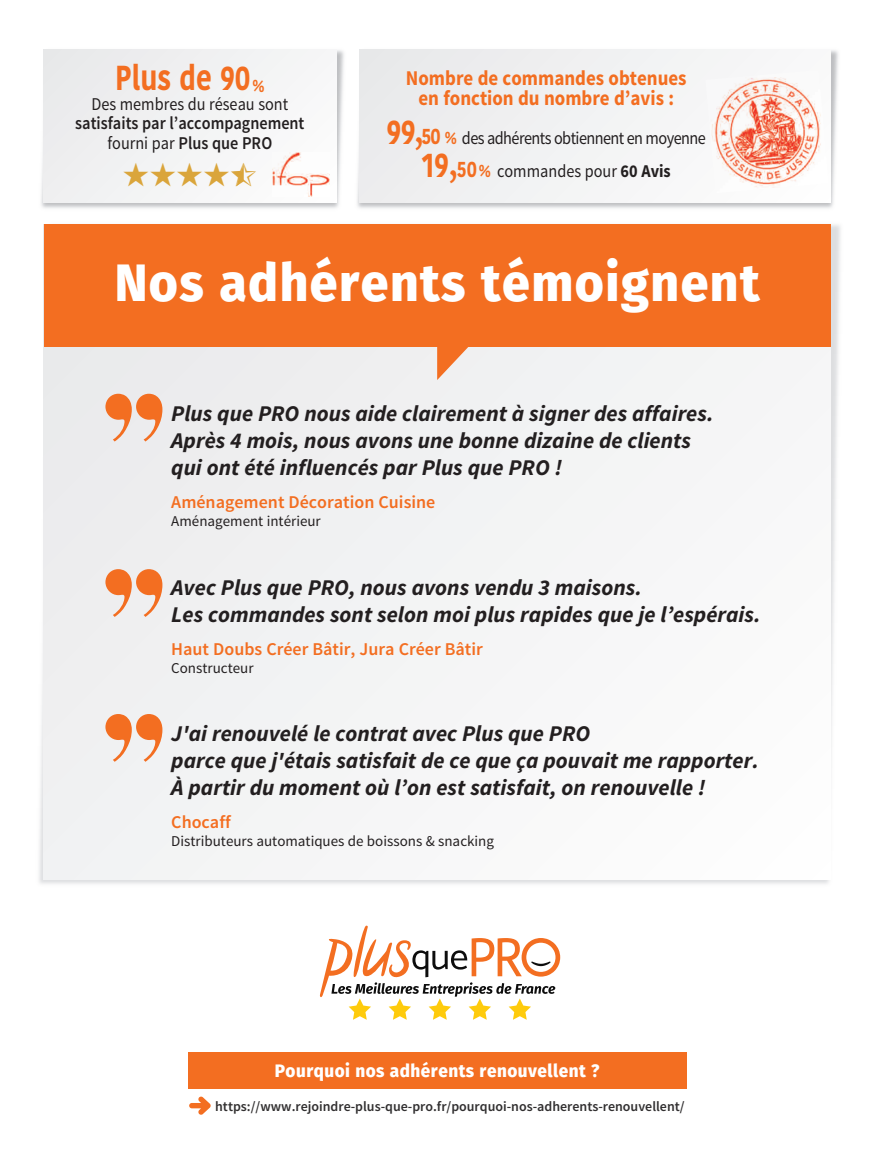
<style>
.page{position:relative;width:872px;height:1170px;background:#fff}
.page>*{position:absolute;margin:0;border:0;box-sizing:border-box;transform-origin:0 0}
.t1{font:700 121.5px/175.4px "Engravers";color:#f36e21}
.t2{font:800 52.5px "Fira Sans";letter-spacing:.03em;color:#fff;scale:.95 1}
.t3{font:700 34.5px "Kohinoor Bangla";color:#f36e21;scale:.8 1}
.t4{font:italic 700 22.5px/27px "Source Sans Pro";color:#231f20}
.t5{font:700 21px/19.5px "Source Sans Pro";color:#f36e21;text-align:center;scale:.9 1}
.t6{font:600 18px "Source Sans Pro";color:#f36e21}
.t7{font:18px/33.2px "Source Sans Pro";letter-spacing:-.035em;color:#231f20;text-align:center;scale:.9 1}
.t8{font:600 18px/19.5px "Source Sans Pro";color:#231f20;text-align:center;scale:.9 1}
.t9{font:800 18px "Fira Sans";letter-spacing:.03em;color:#fff;scale:.95 1}
.t10{font:18px "Source Sans Pro";color:#231f20;scale:.9 1}
.t11{font:15px "Source Sans Pro";color:#231f20}
.t12{font:600 13.95px "Source Sans Pro";color:#312f30}
.s1{font-size:17.25px}
.s2{font-weight:400}
.s3{font-family:"Kohinoor Bangla";font-weight:700;font-size:34.5px;color:#f36e21}
.s4{font-family:"Kohinoor Bangla";font-weight:700;font-size:22.5px;color:#f36e21}
.s5{font-family:"Kohinoor Bangla";font-weight:700;font-size:17.25px;color:#f36e21}
.s6{font-weight:700}
</style>
<div class="page">
<img style="left:39px;top:224px;width:802px;height:660px">
<div style="left:44px;top:225px;width:786px;height:654px;background:#f3f4f4"></div>
<svg style="left:320px;top:925px;width:240px;height:94px"></svg>
<div style="left:44px;top:225px;width:786px;height:122px;background:#f36e21"></div>
<svg style="left:437px;top:347px;width:32px;height:33px"></svg>
<img style="left:41px;top:49px;width:798px;height:159px">
<div style="left:44px;top:50px;width:292px;height:153px;background:#f1f2f3"></div>
<svg style="left:189px;top:1096px;width:22px;height:18px"></svg>
<div style="left:359px;top:50px;width:471px;height:153px;background:#f0f1f2"></div>
<div style="left:188px;top:1052px;width:498px;height:36px;background:#f36e21"></div>
<img style="left:272px;top:153px;width:58px;height:43px">
<img style="left:712px;top:77px;width:116px;height:116px">
<svg style="left:232px;top:164px;width:12px;height:22px"></svg>
<h3 class="t3" style="left:115px;top:57px;width:188px">Plus de 90<span class="s1">%</span></h3>
<p class="t10" style="left:91px;top:92px;width:220px">Des membres du réseau sont</p>
<p class="t8" style="left:75px;top:114px;width:256px">satisfaits par l’accompagnement <span class="s2">fourni par</span> Plus que PRO</p>
<p class="t5" style="left:406px;top:69px;width:313px">Nombre de commandes obtenues en fonction du nombre d’avis :</p>
<p class="t7" style="left:387px;top:122px;width:356px"><span class="s3">99,</span><span class="s4">50</span> <span class="s5">%</span> des adhérents obtiennent en moyenne<br><span class="s3">19,</span><span class="s4">50</span><span class="s5">%</span> commandes pour <span class="s6">60 Avis</span></p>
<h2 class="t2" style="left:115px;top:262px;width:680px">Nos adhérents témoignent</h2>
<h1 class="t1" style="left:90px;top:348px;width:88px">” ”</h1>
<p class="t4" style="left:171px;top:400px;width:544px">Plus que PRO nous aide clairement à signer des affaires.<br>Après 4 mois, nous avons une bonne dizaine de clients qui ont été influencés par Plus que PRO !</p>
<p class="t6" style="left:171px;top:491px;width:265px">Aménagement Décoration Cuisine</p>
<p class="t11" style="left:171px;top:512px;width:151px">Aménagement intérieur</p>
<p class="t4" style="left:171px;top:573px;width:591px">Avec Plus que PRO, nous avons vendu 3 maisons.<br>Les commandes sont selon moi plus rapides que je l’espérais.</p>
<p class="t6" style="left:171px;top:637px;width:313px">Haut Doubs Créer Bâtir, Jura Créer Bâtir</p>
<p class="t11" style="left:171px;top:658px;width:84px">Constructeur</p>
<h1 class="t1" style="left:90px;top:668px;width:88px">”</h1>
<p class="t4" style="left:171px;top:719px;width:589px">J'ai renouvelé le contrat avec Plus que PRO<br>parce que j'étais satisfait de ce que ça pouvait me rapporter.<br>À partir du moment où l’on est satisfait, on renouvelle !</p>
<p class="t6" style="left:171px;top:810px;width:61px">Chocaff</p>
<p class="t11" style="left:171px;top:831px;width:324px">Distributeurs automatiques de boissons &amp; snacking</p>
<p class="t9" style="left:275px;top:1063px;width:343px">Pourquoi nos adhérents renouvellent ?</p>
<p class="t12" style="left:215px;top:1097px;width:471px">https://www.rejoindre-plus-que-pro.fr/pourquoi-nos-adherents-renouvellent/</p>
</div>
